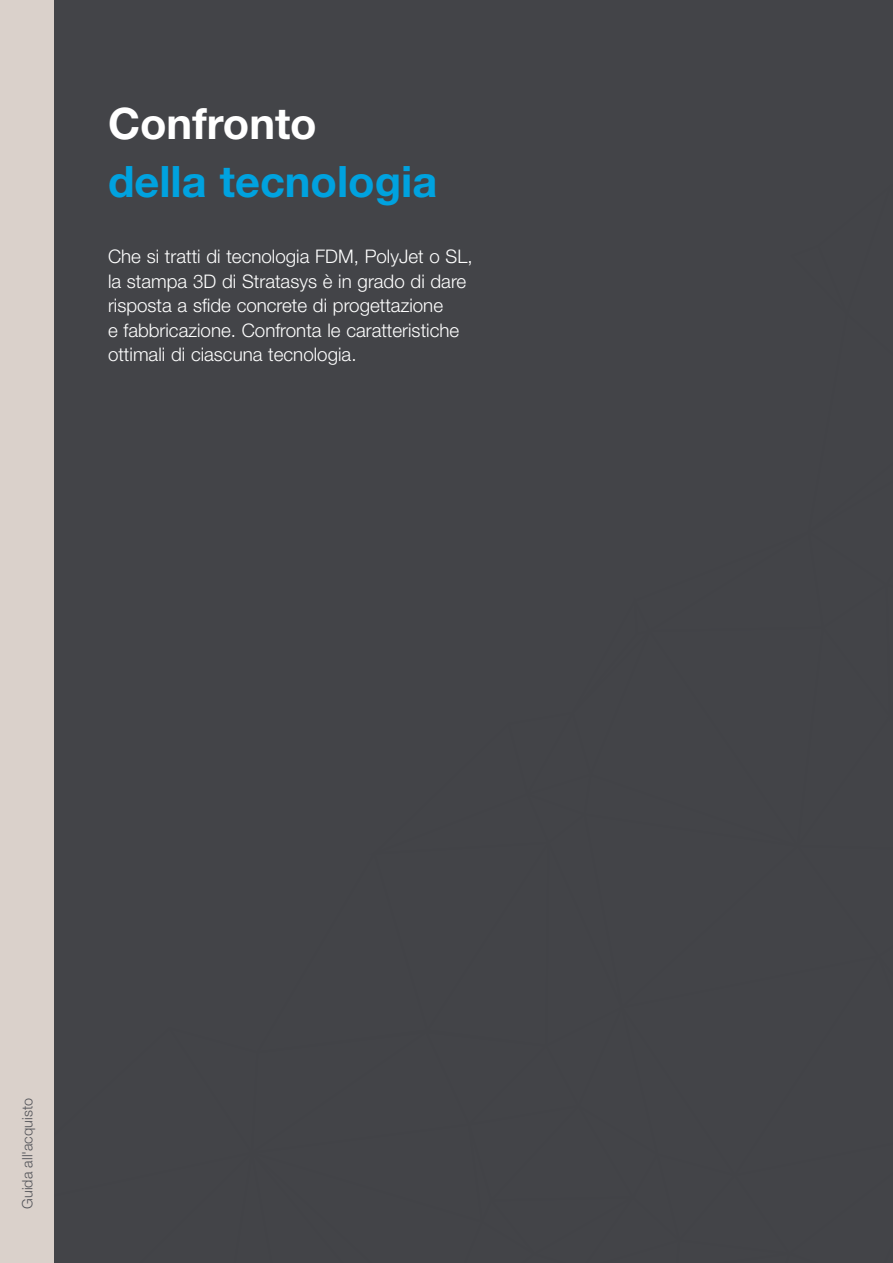
<style>
.page{position:relative;width:893px;height:1263px;background:#fff}
.page>*{position:absolute;margin:0;border:0;box-sizing:border-box;transform-origin:0 0}
.Para{font:700 43.35px "Helvetica Neue LT Std";color:#00a2df}
.Para-2{font:700 43.35px "Helvetica Neue LT Std";color:#fff}
.Para-3{font:300 18.75px/24.5px "Helvetica Neue LT Std";color:#fff}
.t1{font:300 14.4px "Helvetica Neue LT Std";letter-spacing:.01em;color:#54555a}
</style>
<div class="page">
<div style="left:0;top:0;width:54px;height:1263px;background:#dad1cb"></div>
<div style="left:54px;top:0;width:839px;height:1263px;background:#434448"></div>
<p class="Para-2" style="left:108px;top:97px;width:210px">Confronto</p>
<p class="Para" style="left:108px;top:154px;width:331px">della tecnologia</p>
<p class="Para-3" style="left:108px;top:244px;width:366px">Che si tratti di tecnologia FDM, PolyJet o SL, la stampa 3D di Stratasys è in grado di dare risposta a sfide concrete di progettazione<br>e fabbricazione. Confronta le caratteristiche ottimali di ciascuna tecnologia.</p>
<p class="t1" style="left:19px;top:1209px;width:112px;rotate:-90deg">Guida all'acquisto</p>
</div>
